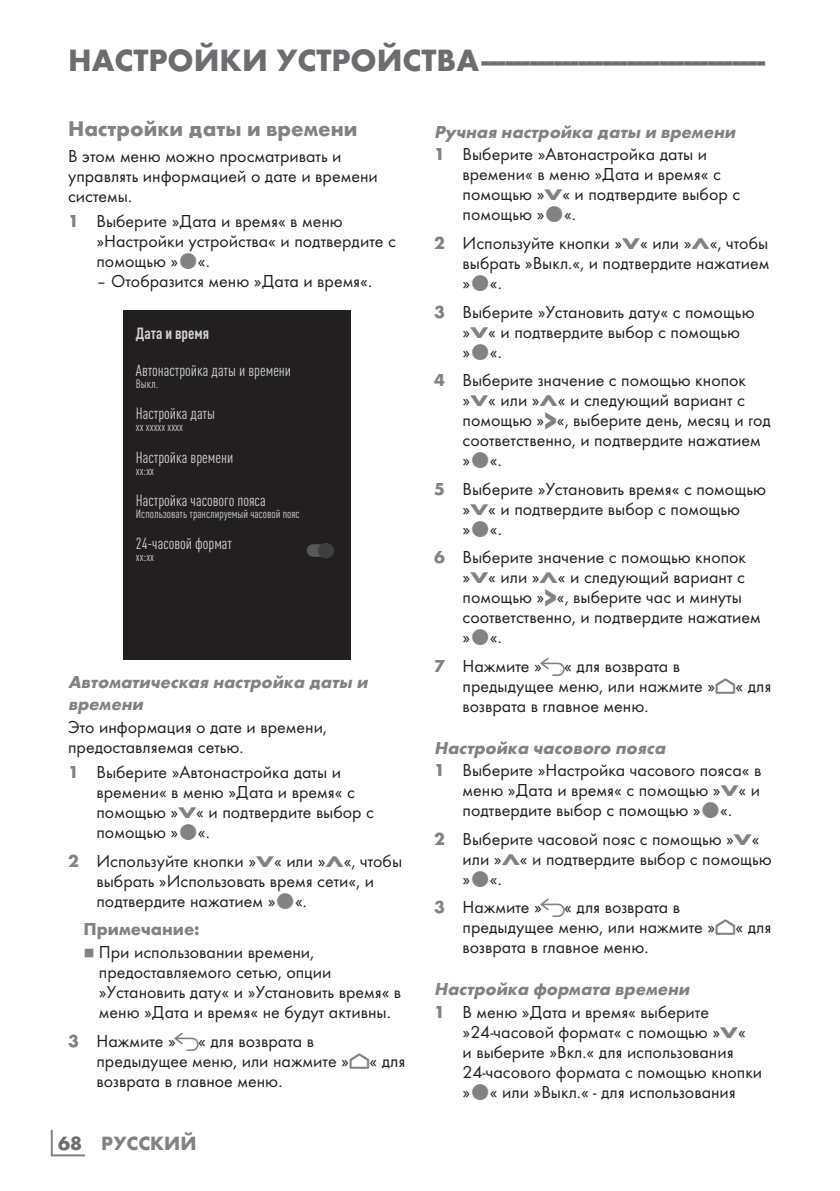
<style>
.page{position:relative;width:840px;height:1191px;background:#fff}
.page>*{position:absolute;margin:0;border:0;box-sizing:border-box;transform-origin:0 0}
.t1{font:700 32px "Futura TOT";color:#6c6d70}
.t2{font:700 22px "Futura TOT";color:#808285}
.t3{font:700 20px "Futura TOT";color:#808285}
.t4{font:18px/20px "Futura TOT Boo";color:#231f20}
.t5{font:italic 700 18px/22px "Futura TOT";color:#808285}
.t6{font:700 18px "Futura TOT";color:#808285}
.t7{font:condensed 16px "DIN Pro";color:#d1d2d4}
.t8{font:700 condensed 16px "DIN Pro";color:#d1d2d4}
.t9{font:condensed 12px "DIN Pro";color:#d1d2d4}
.t10{font:8px "Grund Son Se";color:#808285}
.s1{font-family:"Futura TOT";font-weight:700;color:#808285}
.s2{font-family:"Futura TOT";font-weight:700;font-size:16px;color:#808285}
.s3{font-family:"Arcelik TS9 Android";font-size:20px;color:#808285}
.s4{font-family:"Arcelik TS9 Android";font-size:24px;color:#808285}
.s5{color:#6c6d70}
.s6{font-family:"Futura TOT";font-weight:700;font-size:27.2px;color:#808285}
</style>
<div class="page">
<hr style="left:51px;top:1129px;width:2px;height:26px;background:#808285">
<hr style="left:51px;top:1154px;width:34px;height:2px;background:#808285">
<div style="left:123px;top:310px;width:227px;height:350px;background:#231f20"></div>
<div style="left:306px;top:544px;width:27px;height:13px;background:#57585a;border-radius:6px"></div>
<div style="left:318px;top:543px;width:15px;height:15px;background:#3e3e3f;border-radius:50%"></div>
<h1 class="t1" style="left:68px;top:40px;width:698px">НАСТРОЙКИ УСТРОЙСТВА------------------------------------</h1>
<p class="t2" style="left:68px;top:115px;width:291px">Настройки даты и времени</p>
<p class="t4" style="left:68px;top:145px;width:311px">В этом меню можно просматривать и управлять информацией о дате и времени системы.</p>
<p class="t4" style="left:96px;top:211px;width:301px;text-indent:-28px"><span class="s1">1</span> Выберите »Дата и время« в меню »Настройки устройства« и подтвердите с помощью » «.</p>
<p class="t4" style="left:96px;top:271px;width:277px">– Отобразится меню »Дата и время«.</p>
<p class="t8" style="left:136px;top:321px;width:75px">Дата и время</p>
<p class="t7" style="left:136px;top:359px;width:157px">Автонастройка даты и времени</p>
<p class="t9" style="left:136px;top:375px;width:24px">Выкл.</p>
<p class="t7" style="left:136px;top:402px;width:81px">Настройка даты</p>
<p class="t9" style="left:136px;top:418px;width:49px">xx xxxxx xxxx</p>
<p class="t7" style="left:136px;top:445px;width:99px">Настройка времени</p>
<p class="t9" style="left:136px;top:461px;width:20px">xx:xx</p>
<p class="t7" style="left:136px;top:489px;width:131px">Настройка часового пояса</p>
<p class="t9" style="left:136px;top:505px;width:165px">Использовать транслируемый часовой пояс</p>
<p class="t7" style="left:136px;top:532px;width:98px">24-часовой формат</p>
<p class="t9" style="left:136px;top:548px;width:20px">xx:xx</p>
<p class="t5" style="left:68px;top:670px;width:305px">Автоматическая настройка даты и времени</p>
<p class="t4" style="left:68px;top:716px;width:260px">Это информация о дате и времени, предоставляемая сетью.</p>
<p class="t4" style="left:96px;top:762px;width:279px;text-indent:-28px"><span class="s1">1</span> Выберите »Автонастройка даты и времени« в меню »Дата и время« с помощью »<span class="s2">V</span>« и подтвердите выбор с помощью » «.</p>
<p class="t4" style="left:96px;top:850px;width:307px;text-indent:-28px"><span class="s1">2</span> Используйте кнопки »<span class="s2">V</span>« или »<span class="s2">Λ</span>«, чтобы выбрать »Использовать время сети«, и подтвердите нажатием » «.</p>
<p class="t6" style="left:83px;top:918px;width:118px">Примечание:</p>
<p class="t10" style="left:83px;top:949px;width:13px">7</p>
<p class="t4" style="left:99px;top:942px;width:304px">При использовании времени, предоставляемого сетью, опции »Установить дату« и »Установить время« в меню »Дата и время« не будут активны.</p>
<p class="t4" style="left:96px;top:1030px;width:310px;text-indent:-28px"><span class="s1">3</span> Нажмите » <span class="s3">R</span>« для возврата в предыдущее меню, или нажмите »<span class="s4">P</span>« для возврата в главное меню.</p>
<p class="t3" style="left:58px;top:1131px;width:140px"><span class="s5">68</span> РУССКИЙ</p>
<p class="t5" style="left:434px;top:120px;width:306px">Ручная настройка даты и времени</p>
<p class="t4" style="left:462px;top:144px;width:279px;text-indent:-28px"><span class="s1">1</span> Выберите »Автонастройка даты и времени« в меню »Дата и время« с помощью »<span class="s2">V</span>« и подтвердите выбор с помощью » «.</p>
<p class="t4" style="left:462px;top:233px;width:308px;text-align:justify;text-indent:-28px"><span class="s1">2</span> Используйте кнопки »<span class="s2">V</span>« или »<span class="s2">Λ</span>«, чтобы выбрать »Выкл.«, и подтвердите нажатием » «.</p>
<p class="t4" style="left:462px;top:301px;width:293px;text-indent:-28px"><span class="s1">3</span> Выберите »Установить дату« с помощью »<span class="s2">V</span>« и подтвердите выбор с помощью<br>» «.</p>
<p class="t4" style="left:462px;top:370px;width:310px;text-indent:-28px"><span class="s1">4</span> Выберите значение с помощью кнопок »<span class="s2">V</span>« или »<span class="s2">Λ</span>« и следующий вариант с помощью »<span class="s6">&gt;</span>«, выберите день, месяц и год соответственно, и подтвердите нажатием » «.</p>
<p class="t4" style="left:462px;top:478px;width:305px;text-indent:-28px"><span class="s1">5</span> Выберите »Установить время« с помощью »<span class="s2">V</span>« и подтвердите выбор с помощью<br>» «.</p>
<p class="t4" style="left:462px;top:547px;width:299px;text-indent:-28px"><span class="s1">6</span> Выберите значение с помощью кнопок »<span class="s2">V</span>« или »<span class="s2">Λ</span>« и следующий вариант с помощью »<span class="s6">&gt;</span>«, выберите час и минуты соответственно, и подтвердите нажатием » «.</p>
<p class="t4" style="left:462px;top:655px;width:310px;text-indent:-28px"><span class="s1">7</span> Нажмите » <span class="s3">R</span>« для возврата в предыдущее меню, или нажмите »<span class="s4">P</span>« для возврата в главное меню.</p>
<p class="t5" style="left:434px;top:736px;width:236px">Настройка часового пояса</p>
<p class="t4" style="left:462px;top:760px;width:300px;text-align:justify;text-indent:-28px"><span class="s1">1</span> Выберите »Настройка часового пояса« в меню »Дата и время« с помощью »<span class="s2">V</span>« и подтвердите выбор с помощью » «.</p>
<p class="t4" style="left:462px;top:828px;width:310px;text-indent:-28px"><span class="s1">2</span> Выберите часовой пояс с помощью »<span class="s2">V</span>« или »<span class="s2">Λ</span>« и подтвердите выбор с помощью » «.</p>
<p class="t4" style="left:462px;top:897px;width:310px;text-indent:-28px"><span class="s1">3</span> Нажмите » <span class="s3">R</span>« для возврата в предыдущее меню, или нажмите »<span class="s4">P</span>« для возврата в главное меню.</p>
<p class="t5" style="left:434px;top:978px;width:260px">Настройка формата времени</p>
<p class="t4" style="left:462px;top:1002px;width:301px;text-indent:-28px"><span class="s1">1</span> В меню »Дата и время« выберите »24-часовой формат« с помощью »<span class="s2">V</span>«<br>и выберите »Вкл.« для использования 24-часового формата с помощью кнопки » « или »Выкл.« - для использования</p>
</div>
